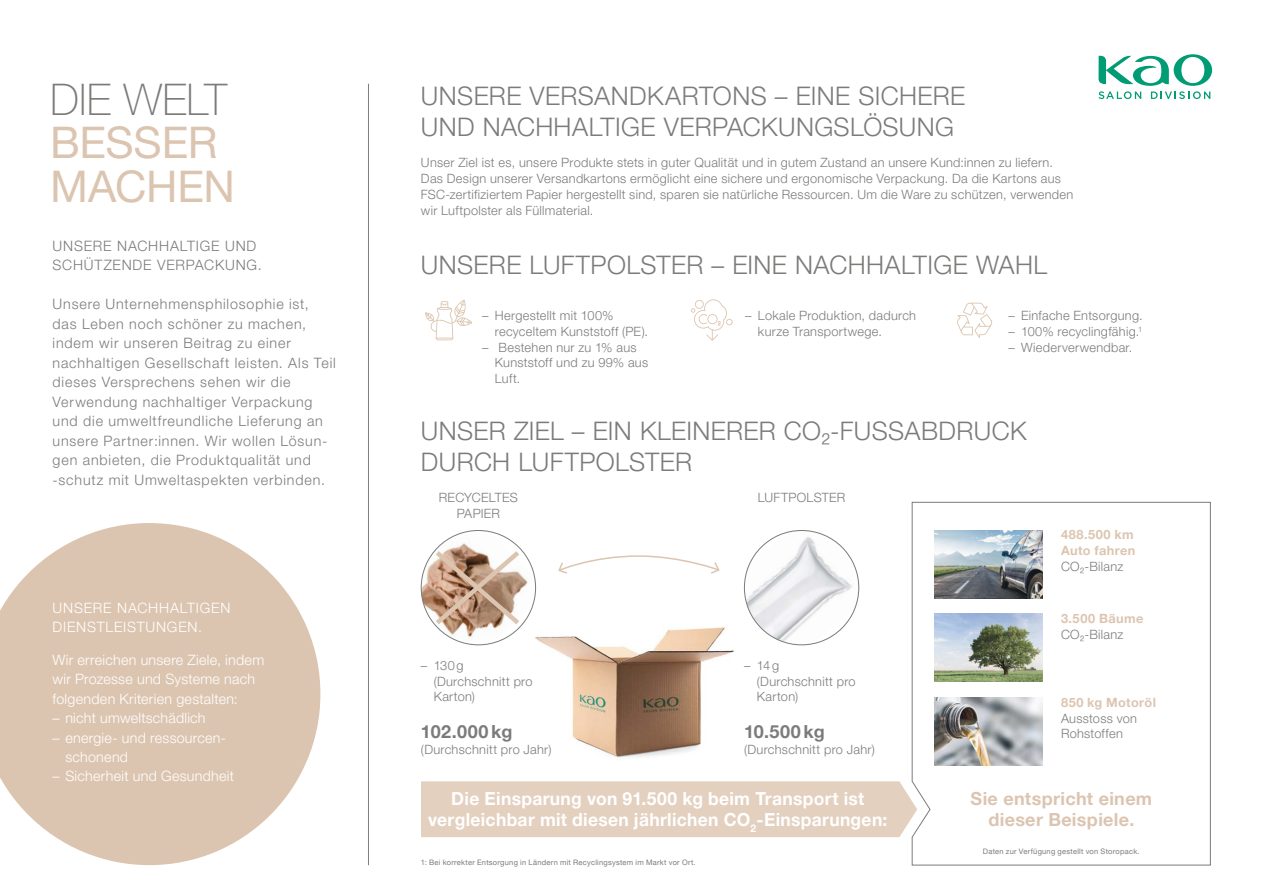
<style>
.page{position:relative;width:1263px;height:893px;background:#fff}
.page>*{position:absolute;margin:0;border:0;box-sizing:border-box;transform-origin:0 0}
.t1{font:43.5px/43.5px "Helvetica Neue LTW1 G";letter-spacing:-.005em;color:#dcc5b0}
.t2{font:100 43.5px "Helvetica Neue LTW1 G";color:#7b7b7a}
.t3{font:300 25.5px/31.5px "Helvetica Neue LTW1 G";letter-spacing:.015em;color:#7b7b7a}
.t4{font:700 18px/21px "Helvetica Neue LTW1 G";letter-spacing:.02em;color:#fff;text-align:center}
.t5{font:700 18px/21px "Helvetica Neue LTW1 G";letter-spacing:.02em;color:#dcc5b0;text-align:center}
.t6{font:700 18px "Helvetica Neue LTW1 G";letter-spacing:.02em;color:#7b7b7a}
.t7{font:300 14.25px/19.5px "Helvetica Neue LTW1 G";letter-spacing:.06em;color:#7b7b7a}
.t8{font:300 14.25px/19.5px "Helvetica Neue LTW1 G";letter-spacing:.02em;color:#fff}
.t9{font:300 14.25px/19.5px "Helvetica Neue LTW1 G";letter-spacing:.055em;color:#fff}
.t10{font:300 12.75px/15.8px "Helvetica Neue LTW1 G";letter-spacing:.025em;color:#7b7b7a}
.t11{font:700 12.75px/15.8px "Helvetica Neue LTW1 G";letter-spacing:.035em;color:#dcc5b0}
.t12{font:7.5px "Helvetica Neue LTW1 G";letter-spacing:.035em;color:#7b7b7a}
</style>
<div class="page">
<hr style="left:368px;top:84px;width:1px;height:781px;background:#7b7b7a">
<svg style="left:0;top:523px;width:320px;height:342px;fill:#dcc5b0"></svg>
<svg style="left:912px;top:502px;width:299px;height:363px"></svg>
<div style="left:421px;top:781px;width:496px;height:56px;background:#e3d0bf"></div>
<img style="left:536px;top:627px;width:198px;height:131px">
<img style="left:744px;top:530px;width:115px;height:115px">
<img style="left:421px;top:530px;width:115px;height:115px">
<svg style="left:431px;top:546px;width:93px;height:83px"></svg>
<img style="left:934px;top:614px;width:109px;height:68px">
<img style="left:934px;top:698px;width:109px;height:68px">
<img style="left:934px;top:530px;width:109px;height:68px">
<svg style="left:1098px;top:54px;width:114px;height:45px"></svg>
<svg style="left:691px;top:299px;width:42px;height:42px"></svg>
<svg style="left:957px;top:303px;width:35px;height:35px"></svg>
<svg style="left:425px;top:300px;width:47px;height:40px"></svg>
<svg style="left:558px;top:555px;width:162px;height:19px"></svg>
<h1 class="t2" style="left:50px;top:74px;width:179px">DIE WELT</h1>
<h1 class="t1" style="left:50px;top:121px;width:186px">BESSER<br>MACHEN</h1>
<p class="t7" style="left:53px;top:236px;width:211px">UNSERE NACHHALTIGE UND<br>SCHÜTZENDE VERPACKUNG.</p>
<p class="t7" style="left:53px;top:295px;width:285px">Unsere Unternehmensphilosophie ist, das Leben noch schöner zu machen, indem wir unseren Beitrag zu einer nachhaltigen Gesellschaft leisten. Als Teil dieses Versprechens sehen wir die Verwendung nachhaltiger Verpackung und die umweltfreundliche Lieferung an unsere Partner:innen. Wir wollen Lösun&shy;gen anbieten, die Produktqualität und -schutz mit Umweltaspekten verbinden.</p>
<p class="t9" style="left:53px;top:598px;width:179px">UNSERE NACHHALTIGEN<br>DIENSTLEISTUNGEN.</p>
<p class="t8" style="left:53px;top:650px;width:213px">Wir erreichen unsere Ziele, indem wir Prozesse und Systeme nach folgenden Kriterien gestalten:</p>
<p class="t8" style="left:53px;top:708px;width:154px">– nicht umweltschädlich</p>
<p class="t8" style="left:65px;top:728px;width:162px;text-indent:-13px">– energie- und ressourcen&shy;schonend</p>
<p class="t8" style="left:53px;top:767px;width:183px">– Sicherheit und Gesundheit</p>
<h2 class="t3" style="left:421px;top:80px;width:546px">UNSERE VERSANDKARTONS – EINE SICHERE<br>UND NACHHALTIGE VERPACKUNGSLÖSUNG</h2>
<p class="t10" style="left:421px;top:155px;width:654px">Unser Ziel ist es, unsere Produkte stets in guter Qualität und in gutem Zustand an unsere Kund:innen zu liefern.<br>Das Design unserer Versandkartons ermöglicht eine sichere und ergonomische Verpackung. Da die Kartons aus FSC-zertifiziertem Papier hergestellt sind, sparen sie natürliche Ressourcen. Um die Ware zu schützen, verwenden wir Luftpolster als Füllmaterial.</p>
<h2 class="t3" style="left:421px;top:249px;width:628px">UNSERE LUFTPOLSTER – EINE NACHHALTIGE WAHL</h2>
<p class="t10" style="left:495px;top:308px;width:155px;text-indent:-13px">– Hergestellt mit 100% recyceltem Kunststoff (PE).</p>
<p class="t10" style="left:495px;top:339px;width:155px;text-indent:-13px">– Bestehen nur zu 1% aus<br>Kunststoff und zu 99% aus<br>Luft.</p>
<p class="t10" style="left:758px;top:308px;width:160px;text-indent:-13px">– Lokale Produktion, dadurch kurze Transportwege.</p>
<p class="t10" style="left:1008px;top:308px;width:136px">– Einfache Entsorgung.</p>
<p class="t10" style="left:1008px;top:323px;width:136px">– 100% recyclingfähig.<sup>1</sup></p>
<p class="t10" style="left:1008px;top:339px;width:126px">– Wiederverwendbar.</p>
<h2 class="t3" style="left:421px;top:415px;width:607px">UNSER ZIEL – EIN KLEINERER CO₂-FUSSABDRUCK<br>DURCH LUFTPOLSTER</h2>
<p class="t10" style="left:439px;top:490px;width:81px;text-align:center">RECYCELTES<br>PAPIER</p>
<p class="t10" style="left:758px;top:490px;width:89px">LUFTPOLSTER</p>
<p class="t10" style="left:434px;top:657px;width:100px;text-indent:-13px">– 130g (Durchschnitt pro<br>Karton)</p>
<h3 class="t6" style="left:421px;top:721px;width:93px">102.000 kg</h3>
<p class="t10" style="left:421px;top:741px;width:132px">(Durchschnitt pro Jahr)</p>
<p class="t10" style="left:757px;top:657px;width:100px;text-indent:-13px">– 14g (Durchschnitt pro<br>Karton)</p>
<h3 class="t6" style="left:744px;top:721px;width:82px">10.500 kg</h3>
<p class="t10" style="left:744px;top:741px;width:132px">(Durchschnitt pro Jahr)</p>
<h3 class="t4" style="left:428px;top:788px;width:461px">Die Einsparung von 91.500 kg beim Transport ist vergleichbar mit diesen jährlichen CO<sub>2</sub>-Einsparungen:</h3>
<p class="t12" style="left:421px;top:858px;width:276px">1: Bei korrekter Entsorgung in Ländern mit Recyclingsystem im Markt vor Ort.</p>
<p class="t11" style="left:1061px;top:527px;width:76px">488.500 km<br>Auto fahren</p>
<p class="t10" style="left:1061px;top:558px;width:64px">CO₂-Bilanz</p>
<p class="t11" style="left:1061px;top:610px;width:84px">3.500 Bäume</p>
<p class="t10" style="left:1061px;top:626px;width:64px">CO₂-Bilanz</p>
<p class="t11" style="left:1061px;top:694px;width:96px">850 kg Motoröl</p>
<p class="t10" style="left:1061px;top:710px;width:78px">Ausstoss von<br>Rohstoffen</p>
<h3 class="t5" style="left:970px;top:788px;width:183px">Sie entspricht einem dieser Beispiele.</h3>
<p class="t12" style="left:983px;top:846px;width:158px">Daten zur Verfügung gestellt von Storopack.</p>
</div>
